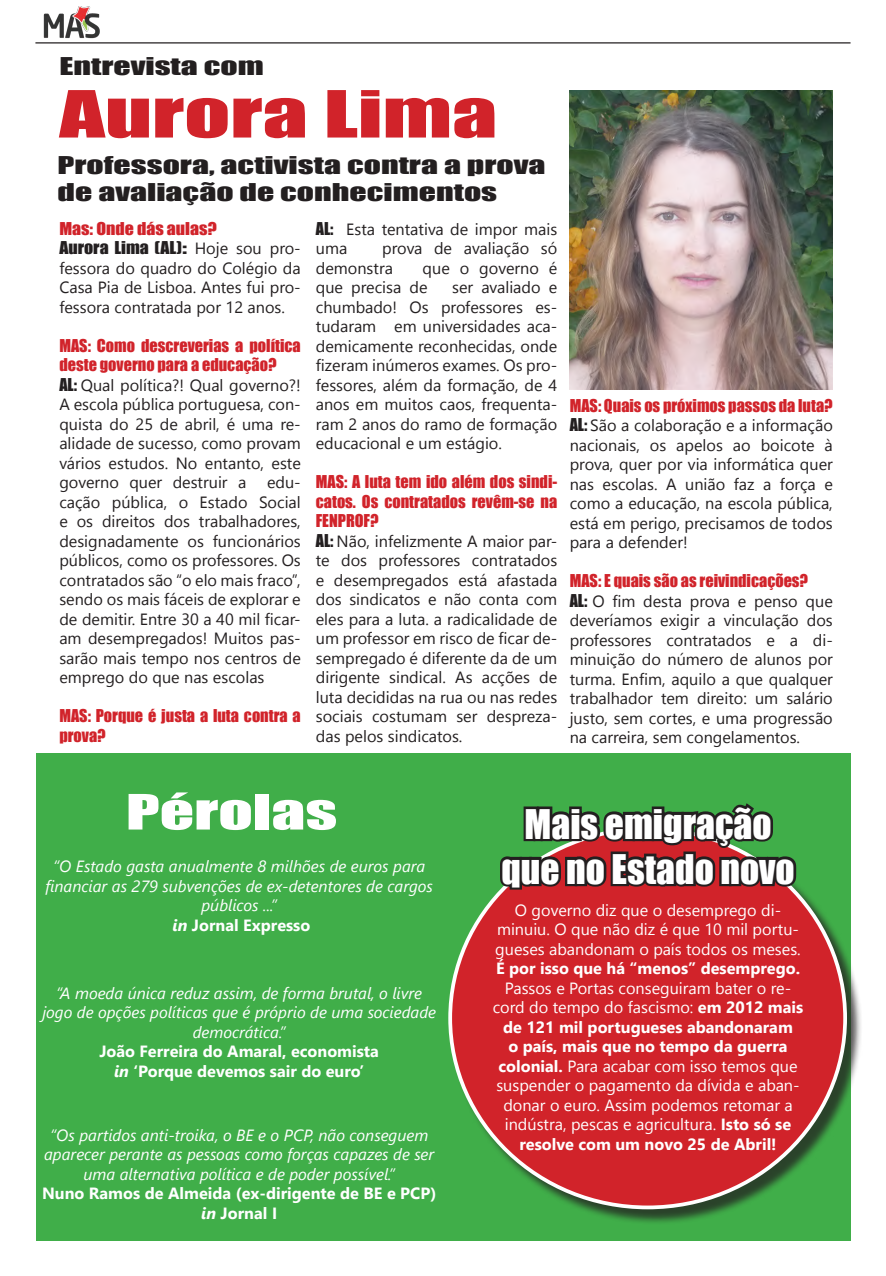
<style>
.page{position:relative;width:886px;height:1276px;background:#fff}
.page>*{position:absolute;margin:0;border:0;box-sizing:border-box;transform-origin:0 0}
.t1{font:60px "Impact";color:#d1232a;scale:1.5 1}
.t2{font:45px "Impact";color:#fff;scale:1.5 1}
.t3{font:37.5px/45px "Impact";color:#fff;text-align:center}
.t4{font:22.5px/27px "Impact";color:#231f20;scale:1.5 1}
.t5{font:16.25px/19.5px "Segoe UI";color:#231f20;text-align:justify}
.t6{font:16.25px/19.5px "Segoe UI";color:#fff;text-align:center}
.t7{font:italic 16.25px/19.5px "Segoe UI";color:#fff;text-align:center}
.t8{font:16.25px/19.5px "Impact";color:#d1232a}
.t9{font:700 16.25px/19.5px "Segoe UI";color:#fff;text-align:center}
.t10{font:16.25px/19.5px "Impact";color:#d1232a;scale:1.1 1}
.s1{color:#231f20}
.s2{font-family:"Segoe UI";color:#231f20}
.s3{font-family:"Impact"}
.s4{font-weight:700}
.s5{font-weight:700;font-style:normal}
.s6{font-style:italic}
</style>
<div class="page">
<div style="left:36px;top:753px;width:814px;height:487px;background:#40ae49"></div>
<img style="left:43px;top:6px;width:57px;height:33px">
<hr style="left:35px;top:42px;width:815px;height:2px;background:#231f20">
<div style="left:450px;top:829px;width:412px;height:395px;background:#231f20;opacity:.75"></div>
<div style="left:450px;top:829px;width:395px;height:378px;background:#d1232a;border-radius:50%"></div>
<svg style="left:496px;top:803px;width:304px;height:98px"></svg>
<img style="left:570px;top:90px;width:263px;height:299px">
<h3 class="t4" style="left:59px;top:52px;width:138px">Entrevista com</h3>
<h1 class="t1" style="left:59px;top:67px;width:293px">Aurora Lima</h1>
<h3 class="t4" style="left:58px;top:151px;width:327px">Professora, activista contra a prova de avaliação de conhecimentos</h3>
<p class="t10" style="left:59px;top:218px;width:221px">Mas: Onde dás aulas?<br><span class="s1">Aurora Lima (AL):</span> <span class="s2">Hoje sou pro-</span></p>
<p class="t5" style="left:59px;top:258px;width:243px">fessora do quadro do Colégio da Casa Pia de Lisboa. Antes fui pro&shy;fessora contratada por 12 anos.</p>
<p class="t8" style="left:59px;top:335px;width:243px">MAS: Como descreverias a política deste governo para a educação?</p>
<p class="t5" style="left:59px;top:375px;width:243px"><span class="s3">AL:</span> Qual política?! Qual governo?!<br>A escola pública portuguesa, con&shy;quista do 25 de abril, é uma re&shy;alidade de sucesso, como provam vários estudos. No entanto, este governo quer destruir a</p>
<p class="t5" style="left:59px;top:472px;width:243px;text-indent:208px">edu&shy;cação pública, o Estado Social e os direitos dos trabalhadores, designadamente os funcionários públicos, como os professores. Os contratados são “o elo mais fraco”, sendo os mais fáceis de explorar e de demitir. Entre 30 a 40 mil ficar&shy;am desempregados! Muitos pas&shy;sarão mais tempo nos centros de emprego do que nas escolas</p>
<p class="t8" style="left:59px;top:706px;width:243px">MAS: Porque é justa a luta contra a prova?</p>
<p class="t5" style="left:316px;top:219px;width:243px"><span class="s3">AL:</span> Esta tentativa de impor mais uma</p>
<p class="t5" style="left:316px;top:238px;width:243px;text-indent:66px">prova de avaliação só demonstra</p>
<p class="t5" style="left:316px;top:258px;width:243px;text-indent:107px">que o governo é que precisa de</p>
<p class="t5" style="left:316px;top:277px;width:243px;text-indent:136px">ser avaliado e chumbado! Os professores es&shy;tudaram em universidades aca&shy;demicamente reconhecidas, onde fizeram inúmeros exames. Os pro&shy;fessores, além da formação, de 4 anos em muitos caos, frequenta&shy;ram 2 anos do ramo de formação educacional e um estágio.</p>
<p class="t8" style="left:316px;top:472px;width:243px;text-align:justify">MAS: A luta tem ido além dos sindi&shy;catos. Os contratados revêm-se na FENPROF?</p>
<p class="t5" style="left:316px;top:531px;width:243px"><span class="s3">AL:</span> Não, infelizmente A maior par&shy;te dos professores contratados e desempregados está afastada dos sindicatos e não conta com eles para a luta. a radicalidade de um professor em risco de ficar de&shy;sempregado é diferente da de um dirigente sindical. As acções de luta decididas na rua ou nas redes sociais costumam ser despreza&shy;das pelos sindicatos.</p>
<p class="t8" style="left:570px;top:395px;width:265px">MAS: Quais os próximos passos da luta?</p>
<p class="t5" style="left:570px;top:415px;width:265px"><span class="s3">AL:</span> São a colaboração e a informação nacionais, os apelos ao boicote à prova, quer por via informática quer nas escolas. A união faz a força e como a educação, na escola pública, está em perigo, precisamos de todos para a defender!</p>
<p class="t8" style="left:570px;top:570px;width:240px">MAS: E quais são as reivindicações?</p>
<p class="t5" style="left:570px;top:590px;width:265px"><span class="s3">AL:</span> O fim desta prova e penso que deveríamos exigir a vinculação dos professores contratados e a di&shy;minuição do número de alunos por turma. Enfim, aquilo a que qualquer trabalhador tem direito: um salário justo, sem cortes, e uma progressão na carreira, sem congelamentos.</p>
<h2 class="t2" style="left:126px;top:777px;width:142px">Pérolas</h2>
<p class="t7" style="left:45px;top:856px;width:389px">“O Estado gasta anualmente 8 milhões de euros para financiar as 279 subvenções de ex-detentores de cargos públicos ...”<br><span class="s4">in</span> <span class="s5">Jornal Expresso</span></p>
<p class="t7" style="left:42px;top:982px;width:395px">“A moeda única reduz assim, de forma brutal, o livre jogo de opções políticas que é próprio de uma sociedade democrática.”</p>
<p class="t9" style="left:99px;top:1041px;width:281px">João Ferreira do Amaral, economista <span class="s6">in</span> ‘Porque devemos sair do euro’</p>
<p class="t7" style="left:44px;top:1124px;width:392px">“Os partidos anti-troika, o BE e o PCP, não conseguem aparecer perante as pessoas como forças capazes de ser uma alternativa política e de poder possível.”</p>
<p class="t9" style="left:42px;top:1183px;width:396px">Nuno Ramos de Almeida (ex-dirigente de BE e PCP) <span class="s6">in</span> Jornal I</p>
<h3 class="t3" style="left:501px;top:800px;width:295px">Mais emigração que no Estado novo</h3>
<p class="t6" style="left:495px;top:899px;width:307px">O governo diz que o desemprego di&shy;minuiu. O que não diz é que 10 mil portu&shy;gueses abandonam o país todos os meses.</p>
<p class="t9" style="left:496px;top:958px;width:306px">É por isso que há “menos” desemprego.</p>
<p class="t6" style="left:493px;top:977px;width:312px">Passos e Portas conseguiram bater o re&shy;cord do tempo do fascismo: <span class="s4">em 2012 mais de 121 mil portugueses abandonaram<br>o país, mais que no tempo da guerra colonial.</span> Para acabar com isso temos que suspender o pagamento da dívida e aban&shy;donar o euro. Assim podemos retomar a indústra, pescas e agricultura. <span class="s4">Isto só se resolve com um novo 25 de Abril!</span></p>
</div>
